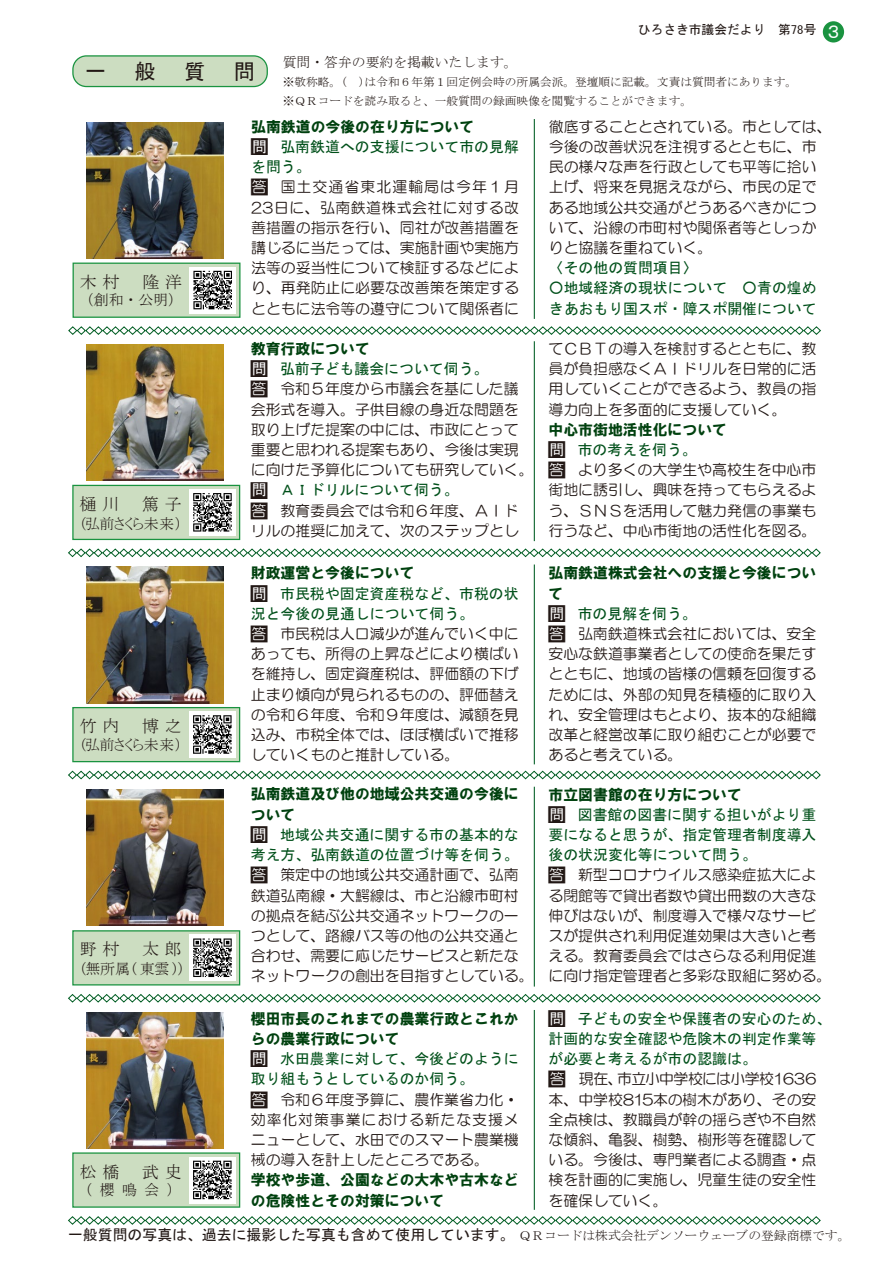
<style>
.page{position:relative;width:893px;height:1263px;background:#fff}
.page>*{position:absolute;margin:0;border:0;box-sizing:border-box;transform-origin:0 0}
.t1{font:21.3px "MS Gothic";color:#221815}
.t2{font:16.95px "MS Mincho";letter-spacing:.335em;color:#221815}
.t3{font:14.85px/20.2px "HG Maru Gothic MPRO";color:#221815;text-align:justify}
.t4{font:14.85px/20.2px "MS Gothic";color:#00501a}
.t5{font:14.85px/20.2px "HG Soei Kakugothic UB";color:#00410f}
.t6{font:14.85px "MS Gothic";color:#221815}
.t7{font:14.85px "MS Mincho";letter-spacing:-.05em;color:#221815}
.t8{font:14.85px "MS Mincho";letter-spacing:-.135em;color:#221815}
.t9{font:13.8px "MS Mincho";color:#221815}
.t10{font:12.75px "MS Mincho";color:#221815}
.t11{font:12.75px "MS Gothic";color:#221815}
.t12{font:11.7px/19.2px "MS Mincho";color:#221815}
.s1{font-size:11.55px}
.s2{font-size:18px;color:#fff}
.s3{font-family:"HG Maru Gothic MPRO";font-size:23.4px;color:#221815}
.s4{color:#fff}
.s5{font-family:"MS Gothic";font-size:23.4px}
</style>
<div class="page">
<hr style="left:534px;top:341px;width:1px;height:200px;background:#005d23">
<svg style="left:68px;top:548px;width:753px;height:10px"></svg>
<hr style="left:534px;top:564px;width:1px;height:200px;background:#005d23">
<svg style="left:68px;top:770px;width:753px;height:10px"></svg>
<img style="left:87px;top:567px;width:136px;height:136px">
<img style="left:87px;top:344px;width:136px;height:136px">
<div style="left:73px;top:56px;width:194px;height:31px;background:#ccddc1;border-radius:14px"></div>
<div style="left:72px;top:55px;width:196px;height:32px;border:1px solid #1a9340;border-radius:14px"></div>
<div style="left:72px;top:485px;width:168px;height:55px;background:#ccddc1;border:1px solid #1a9340"></div>
<div style="left:189px;top:489px;width:47px;height:47px;background:#fff"></div>
<svg style="left:193px;top:493px;width:39px;height:39px"></svg>
<div style="left:72px;top:707px;width:168px;height:55px;background:#ccddc1;border:1px solid #1a9340"></div>
<div style="left:189px;top:711px;width:47px;height:47px;background:#fff"></div>
<svg style="left:193px;top:715px;width:39px;height:39px;background:#7e7e7e"></svg>
<hr style="left:534px;top:787px;width:1px;height:199px;background:#005d23">
<svg style="left:68px;top:994px;width:753px;height:9px"></svg>
<hr style="left:534px;top:1010px;width:1px;height:200px;background:#005d23">
<svg style="left:68px;top:1216px;width:753px;height:9px"></svg>
<img style="left:87px;top:1012px;width:136px;height:136px">
<img style="left:87px;top:790px;width:136px;height:136px">
<div style="left:72px;top:930px;width:168px;height:55px;background:#ccddc1;border:1px solid #1a9340"></div>
<div style="left:189px;top:934px;width:47px;height:47px;background:#fff"></div>
<svg style="left:193px;top:938px;width:39px;height:39px"></svg>
<div style="left:72px;top:1152px;width:168px;height:56px;background:#ccddc1;border:1px solid #1a9340"></div>
<div style="left:189px;top:1157px;width:47px;height:46px;background:#fff"></div>
<svg style="left:193px;top:1161px;width:39px;height:38px"></svg>
<hr style="left:534px;top:119px;width:1px;height:200px;background:#005d23">
<svg style="left:68px;top:326px;width:753px;height:9px"></svg>
<img style="left:87px;top:122px;width:136px;height:136px">
<div style="left:73px;top:263px;width:167px;height:55px;background:#ccddc1;border:1px solid #1a9340"></div>
<div style="left:189px;top:267px;width:47px;height:47px;background:#fff"></div>
<svg style="left:193px;top:271px;width:39px;height:38px"></svg>
<div style="left:823px;top:21px;width:21px;height:22px;background:#1a9340;border-radius:50%"></div>
<h1 class="t1" style="left:85px;top:61px;width:23px">一</h1>
<h1 class="t1" style="left:135px;top:61px;width:23px">般</h1>
<h1 class="t1" style="left:184px;top:61px;width:23px">質</h1>
<h1 class="t1" style="left:234px;top:61px;width:23px">問</h1>
<p class="t11" style="left:638px;top:23px;width:206px">ひろさき市議会だより　第<span class="s1">78</span>号 <span class="s2">３</span></p>
<p class="t9" style="left:283px;top:55px;width:236px">質問・答弁の要約を掲載いたします。</p>
<p class="t12" style="left:283px;top:72px;width:516px">※敬称略。(　)は令和６年第１回定例会時の所属会派。登壇順に記載。文責は質問者にあります。※ＱＲコードを読み取ると、一般質問の録画映像を閲覧することができます。</p>
<p class="t2" style="left:80px;top:273px;width:104px">木村　隆洋</p>
<p class="t7" style="left:79px;top:292px;width:106px">（創和・公明）</p>
<p class="t2" style="left:80px;top:495px;width:104px">樋川　篤子</p>
<p class="t8" style="left:72px;top:516px;width:119px">（弘前さくら未来）</p>
<p class="t2" style="left:80px;top:718px;width:104px">竹内　博之</p>
<p class="t8" style="left:72px;top:738px;width:119px">（弘前さくら未来）</p>
<p class="t2" style="left:80px;top:941px;width:104px">野村　太郎</p>
<p class="t7" style="left:72px;top:961px;width:122px">（無所属( 東雲 )）</p>
<p class="t2" style="left:80px;top:1163px;width:104px">松橋　武史</p>
<p class="t7" style="left:77px;top:1182px;width:106px">（櫻鳴会）</p>
<p class="t5" style="left:251px;top:116px;width:225px">弘南鉄道の今後の在り方について</p>
<p class="t4" style="left:248px;top:137px;width:273px"><span class="s3">■</span><span class="s4">問</span> 弘南鉄道への支援について市の見解を問う。</p>
<p class="t3" style="left:248px;top:177px;width:273px"><span class="s5">■</span><span class="s4">答</span> 国土交通省東北運輸局は今年１月23日に、弘南鉄道株式会社に対する改善措置の指示を行い、同社が改善措置を講じるに当たっては、実施計画や実施方法等の妥当性について検証するなどにより、再発防止に必要な改善策を策定するとともに法令等の遵守について関係者に</p>
<p class="t5" style="left:251px;top:339px;width:121px">教育行政について</p>
<p class="t4" style="left:248px;top:359px;width:242px"><span class="s3">■</span><span class="s4">問</span> 弘前子ども議会について伺う。</p>
<p class="t3" style="left:247px;top:379px;width:288px;text-align:left"><span class="s5">■</span><span class="s4">答</span> 令和５年度から市議会を基にした議会形式を導入。子供目線の身近な問題を取り上げた提案の中には、市政にとって重要と思われる提案もあり、今後は実現に向けた予算化についても研究していく。</p>
<p class="t4" style="left:248px;top:480px;width:213px"><span class="s3">■</span><span class="s4">問</span> ＡＩドリルについて伺う。</p>
<p class="t3" style="left:247px;top:500px;width:273px"><span class="s5">■</span><span class="s4">答</span> 教育委員会では令和６年度、ＡＩドリルの推奨に加えて、次のステップとし</p>
<p class="t5" style="left:251px;top:563px;width:165px">財政運営と今後について</p>
<p class="t4" style="left:248px;top:583px;width:273px"><span class="s3">■</span><span class="s4">問</span> 市民税や固定資産税など、市税の状況と今後の見通しについて伺う。</p>
<p class="t3" style="left:247px;top:623px;width:273px"><span class="s5">■</span><span class="s4">答</span> 市民税は人口減少が進んでいく中にあっても、所得の上昇などにより横ばいを維持し、固定資産税は、評価額の下げ止まり傾向が見られるものの、評価替えの令和６年度、令和９年度は、減額を見込み、市税全体では、ほぼ横ばいで推移していくものと推計している。</p>
<p class="t5" style="left:251px;top:784px;width:269px">弘南鉄道及び他の地域公共交通の今後について</p>
<p class="t4" style="left:248px;top:824px;width:273px"><span class="s3">■</span><span class="s4">問</span> 地域公共交通に関する市の基本的な考え方、弘南鉄道の位置づけ等を伺う。</p>
<p class="t3" style="left:247px;top:865px;width:288px;text-align:left"><span class="s5">■</span><span class="s4">答</span> 策定中の地域公共交通計画で、弘南鉄道弘南線・大鰐線は、市と沿線市町村の拠点を結ぶ公共交通ネットワークの一つとして、路線バス等の他の公共交通と合わせ、需要に応じたサービスと新たなネットワークの創出を目指すとしている。</p>
<p class="t5" style="left:251px;top:1008px;width:269px">櫻田市長のこれまでの農業行政とこれからの農業行政について</p>
<p class="t4" style="left:248px;top:1049px;width:273px"><span class="s3">■</span><span class="s4">問</span> 水田農業に対して、今後どのように取り組もうとしているのか伺う。</p>
<p class="t3" style="left:247px;top:1089px;width:273px"><span class="s5">■</span><span class="s4">答</span> 令和６年度予算に、農作業省力化・効率化対策事業における新たな支援メニューとして、水田でのスマート農業機械の導入を計上したところである。</p>
<p class="t5" style="left:251px;top:1170px;width:269px">学校や歩道、公園などの大木や古木などの危険性とその対策について</p>
<p class="t3" style="left:549px;top:116px;width:284px;text-align:left">徹底することとされている。市としては、今後の改善状況を注視するとともに、市民の様々な声を行政としても平等に拾い上げ、将来を見据えながら、市民の足である地域公共交通がどうあるべきかについて、沿線の市町村や関係者等としっかりと協議を重ねていく。</p>
<p class="t4" style="left:549px;top:258px;width:150px">〈その他の質問項目〉</p>
<p class="t4" style="left:549px;top:278px;width:269px">○地域経済の現状について　○青の煌めきあおもり国スポ・障スポ開催について</p>
<p class="t3" style="left:549px;top:339px;width:269px">てＣＢＴの導入を検討するとともに、教員が負担感なくＡＩドリルを日常的に活用していくことができるよう、教員の指導力向上を多面的に支援していく。</p>
<p class="t5" style="left:549px;top:419px;width:180px">中心市街地活性化について</p>
<p class="t4" style="left:545px;top:440px;width:153px"><span class="s3">■</span><span class="s4">問</span> 市の考えを伺う。</p>
<p class="t3" style="left:545px;top:460px;width:273px"><span class="s5">■</span><span class="s4">答</span> より多くの大学生や高校生を中心市街地に誘引し、興味を持ってもらえるよう、ＳＮＳを活用して魅力発信の事業も行うなど、中心市街地の活性化を図る。</p>
<p class="t5" style="left:549px;top:563px;width:269px">弘南鉄道株式会社への支援と今後について</p>
<p class="t4" style="left:545px;top:603px;width:153px"><span class="s3">■</span><span class="s4">問</span> 市の見解を伺う。</p>
<p class="t3" style="left:545px;top:623px;width:273px"><span class="s5">■</span><span class="s4">答</span> 弘南鉄道株式会社においては、安全安心な鉄道事業者としての使命を果たすとともに、地域の皆様の信頼を回復するためには、外部の知見を積極的に取り入れ、安全管理はもとより、抜本的な組織改革と経営改革に取り組むことが必要であると考えている。</p>
<p class="t5" style="left:549px;top:784px;width:195px">市立図書館の在り方について</p>
<p class="t4" style="left:545px;top:804px;width:273px;text-align:justify"><span class="s3">■</span><span class="s4">問</span> 図書館の図書に関する担いがより重要になると思うが、指定管理者制度導入後の状況変化等について問う。</p>
<p class="t3" style="left:545px;top:865px;width:288px;text-align:left"><span class="s5">■</span><span class="s4">答</span> 新型コロナウイルス感染症拡大による閉館等で貸出者数や貸出冊数の大きな伸びはないが、制度導入で様々なサービスが提供され利用促進効果は大きいと考える。教育委員会ではさらなる利用促進に向け指定管理者と多彩な取組に努める。</p>
<p class="t4" style="left:545px;top:1008px;width:288px"><span class="s3">■</span><span class="s4">問</span> 子どもの安全や保護者の安心のため、計画的な安全確認や危険木の判定作業等が必要と考えるが市の認識は。</p>
<p class="t3" style="left:545px;top:1069px;width:273px"><span class="s5">■</span><span class="s4">答</span> 現在、市立小中学校には小学校1636本、中学校815本の樹木があり、その安全点検は、教職員が幹の揺らぎや不自然な傾斜、亀裂、樹勢、樹形等を確認している。今後は、専門業者による調査・点検を計画的に実施し、児童生徒の安全性を確保していく。</p>
<p class="t6" style="left:68px;top:1227px;width:448px">一般質問の写真は、過去に撮影した写真も含めて使用しています。</p>
<p class="t10" style="left:519px;top:1229px;width:333px">ＱＲコードは株式会社デンソーウェーブの登録商標です。</p>
</div>
